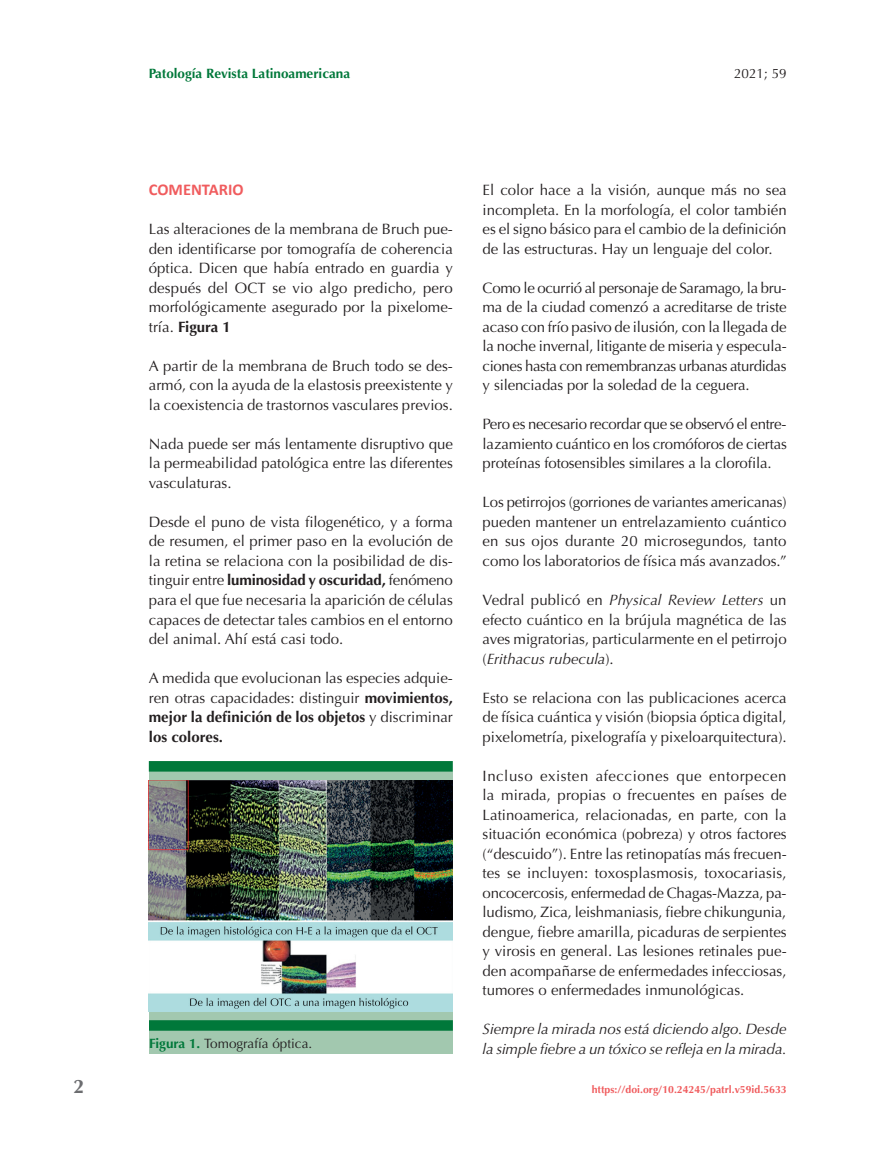
<style>
.page{position:relative;width:893px;height:1149px;background:#fff}
.page>*{position:absolute;margin:0;border:0;box-sizing:border-box;transform-origin:0 0}
.t1{font:700 19.5px "Optima";color:#6c6d70}
.t2{font:700 16.5px "Calibri";color:#f05c5e}
.t3{font:15px/19.5px "Optima";color:#231f20;text-align:justify}
.t4{font:italic 15px/19.5px "Optima";letter-spacing:-.005em;color:#231f20}
.t5{font:13.5px "Optima";color:#231f20}
.t6{font:700 13.5px "Optima";color:#00783a}
.t7{font:700 10.5px "Optima";color:#f05c5e}
.s1{font-weight:700}
.s2{font-weight:700;color:#00783a}
.s3{font-style:italic}
</style>
<div class="page">
<div style="left:149px;top:760px;width:304px;height:293px;background:#a2c8af"></div>
<img style="left:149px;top:780px;width:304px;height:230px">
<div style="left:149px;top:760px;width:304px;height:11px;background:#00783a"></div>
<div style="left:149px;top:1019px;width:304px;height:11px;background:#00783a"></div>
<h1 class="t1" style="left:74px;top:1074px;width:12px">2</h1>
<p class="t6" style="left:149px;top:66px;width:203px">Patología Revista Latinoamericana</p>
<p class="t5" style="left:734px;top:66px;width:54px">2021; 59</p>
<p class="t2" style="left:149px;top:178px;width:96px">COMENTARIO</p>
<p class="t3" style="left:149px;top:219px;width:306px">Las alteraciones de la membrana de Bruch pue&shy;den identificarse por tomografía de coherencia óptica. Dicen que había entrado en guardia y después del OCT se vio algo predicho, pero morfológicamente asegurado por la pixelome&shy;tría. <span class="s1">Figura 1</span></p>
<p class="t3" style="left:149px;top:356px;width:306px">A partir de la membrana de Bruch todo se des&shy;armó, con la ayuda de la elastosis preexistente y la coexistencia de trastornos vasculares previos.</p>
<p class="t3" style="left:149px;top:434px;width:306px">Nada puede ser más lentamente disruptivo que la permeabilidad patológica entre las diferentes vasculaturas.</p>
<p class="t3" style="left:149px;top:512px;width:306px">Desde el puno de vista filogenético, y a forma de resumen, el primer paso en la evolución de la retina se relaciona con la posibilidad de dis&shy;tinguir entre <span class="s1">luminosidad y oscuridad,</span> fenómeno para el que fue necesaria la aparición de células capaces de detectar tales cambios en el entorno del animal. Ahí está casi todo.</p>
<p class="t3" style="left:149px;top:668px;width:306px">A medida que evolucionan las especies adquie&shy;ren otras capacidades: distinguir <span class="s1">movimientos, mejor la definición de los objetos</span> y discriminar <span class="s1">los colores.</span></p>
<p class="t5" style="left:149px;top:1034px;width:165px"><span class="s2">Figura 1.</span> Tomografía óptica.</p>
<p class="t3" style="left:483px;top:180px;width:306px">El color hace a la visión, aunque más no sea incompleta. En la morfología, el color también es el signo básico para el cambio de la definición de las estructuras. Hay un lenguaje del color.</p>
<p class="t3" style="left:483px;top:278px;width:306px">Como le ocurrió al personaje de Saramago, la bru&shy;ma de la ciudad comenzó a acreditarse de triste acaso con frío pasivo de ilusión, con la llegada de la noche invernal, litigante de miseria y especula&shy;ciones hasta con remembranzas urbanas aturdidas y silenciadas por la soledad de la ceguera.</p>
<p class="t3" style="left:483px;top:414px;width:306px">Pero es necesario recordar que se observó el entre&shy;lazamiento cuántico en los cromóforos de ciertas proteínas fotosensibles similares a la clorofila.</p>
<p class="t3" style="left:483px;top:492px;width:306px">Los petirrojos (gorriones de variantes americanas) pueden mantener un entrelazamiento cuántico en sus ojos durante 20 microsegundos, tanto como los laboratorios de física más avanzados.”</p>
<p class="t3" style="left:483px;top:590px;width:306px">Vedral publicó en <span class="s3">Physical Review Letters</span> un efecto cuántico en la brújula magnética de las aves migratorias, particularmente en el petirrojo (<span class="s3">Erithacus rubecula</span>).</p>
<p class="t3" style="left:483px;top:687px;width:306px">Esto se relaciona con las publicaciones acerca de física cuántica y visión (biopsia óptica digital, pixelometría, pixelografía y pixeloarquitectura).</p>
<p class="t3" style="left:483px;top:765px;width:306px">Incluso existen afecciones que entorpecen la mirada, propias o frecuentes en países de Latinoamerica, relacionadas, en parte, con la situación económica (pobreza) y otros factores (“descuido”). Entre las retinopatías más frecuen&shy;tes se incluyen: toxosplasmosis, toxocariasis, oncocercosis, enfermedad de Chagas-Mazza, pa&shy;ludismo, Zica, leishmaniasis, fiebre chikungunia, dengue, fiebre amarilla, picaduras de serpientes y virosis en general. Las lesiones retinales pue&shy;den acompañarse de enfermedades infecciosas, tumores o enfermedades inmunológicas.</p>
<p class="t4" style="left:483px;top:1019px;width:305px">Siempre la mirada nos está diciendo algo. Desde la simple fiebre a un tóxico se refleja en la mirada.</p>
<p class="t7" style="left:592px;top:1082px;width:196px">https://doi.org/10.24245/patrl.v59id.5633</p>
</div>
